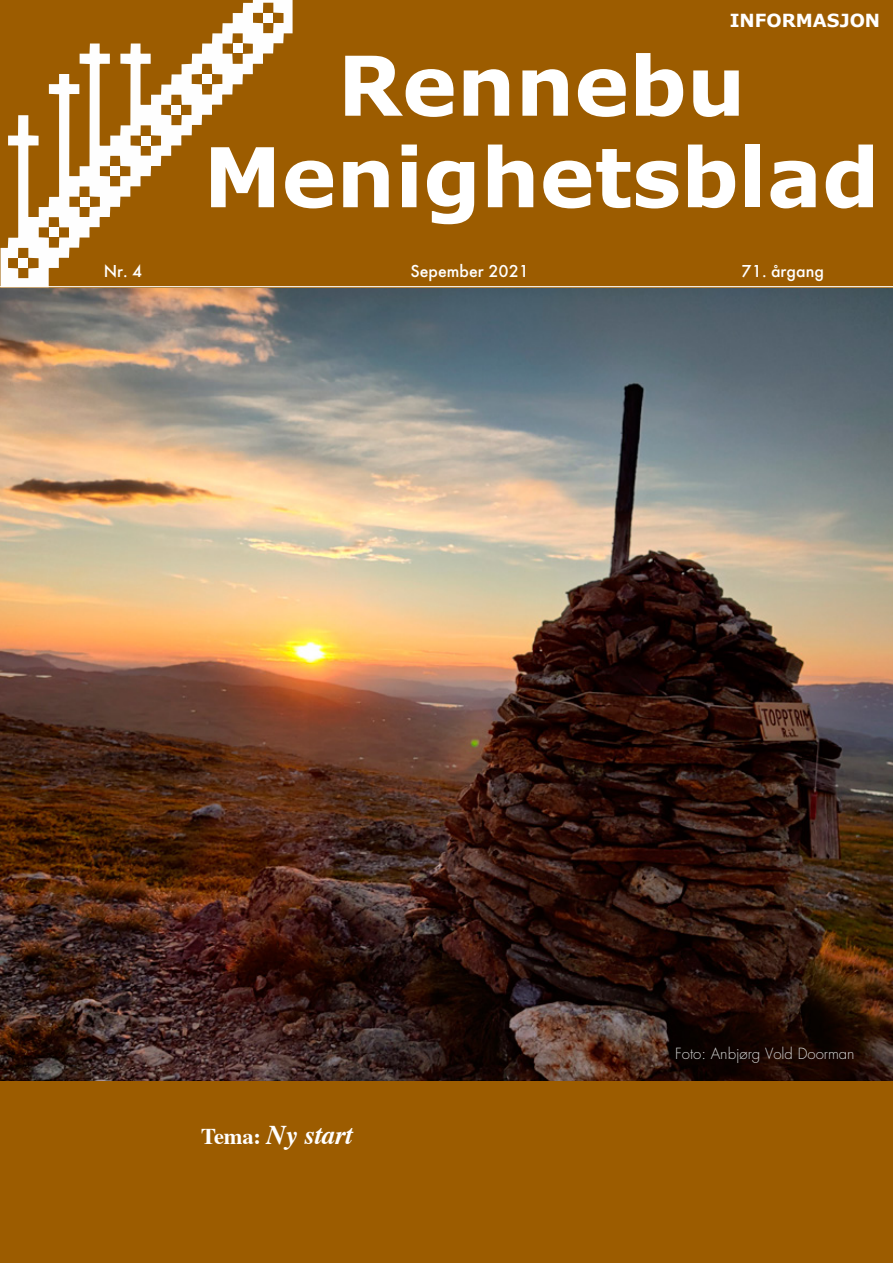
<style>
.page{position:relative;width:893px;height:1263px;background:#fff}
.page>*{position:absolute;margin:0;border:0;box-sizing:border-box;transform-origin:0 0}
.t1{font:700 82.5px/91.5px "Verdana";color:#fff;text-align:center}
.t2{font:italic 700 27px "Times";letter-spacing:-.005em;color:#fff}
.t3{font:500 18px "Futura T";color:#fff}
.t4{font:700 18px "Verdana";color:#fff}
.t5{font:300 15px "Futura";color:#d1d1d0}
.s1{font-style:normal;font-size:22.5px}
</style>
<div class="page">
<div style="left:0;top:984px;width:893px;height:279px;background:#9c5c00"></div>
<img style="left:0;top:287px;width:893px;height:793px">
<div style="left:1px;top:0;width:892px;height:287px;background:#9c5c00"></div>
<svg style="left:1px;top:0;width:292px;height:286px"></svg>
<hr style="left:0;top:286px;width:893px;height:1px;background:#fff">
<p class="t4" style="left:730px;top:9px;width:152px">INFORMASJON</p>
<h1 class="t1" style="left:203px;top:37px;width:678px">Rennebu<br>Menighetsblad</h1>
<p class="t3" style="left:104px;top:261px;width:40px">Nr. 4</p>
<p class="t3" style="left:411px;top:261px;width:120px">Sepember 2021</p>
<p class="t3" style="left:742px;top:261px;width:84px">71. årgang</p>
<h2 class="t2" style="left:201px;top:1110px;width:153px"><span class="s1">Tema:</span> Ny start</h2>
<p class="t5" style="left:675px;top:1044px;width:181px">Foto: Anbjørg Vold Doorman</p>
</div>
